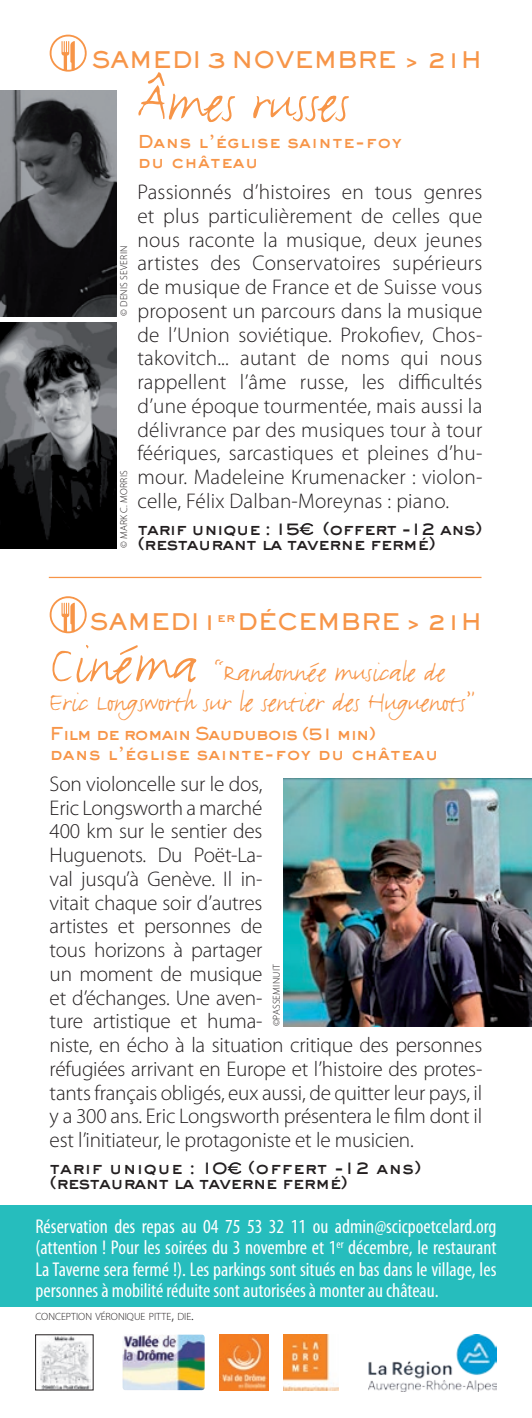
<style>
.page{position:relative;width:532px;height:1418px;background:#fff}
.page>*{position:absolute;margin:0;border:0;box-sizing:border-box;transform-origin:0 0}
.t1{font:60px "FF Justlefthand";color:#f79548}
.t2{font:30px/30px "FF Justlefthand";color:#f79548}
.t3{font:800 22.5px "Sackers Gothic Std";color:#f79548}
.t4{font:300 21.25px/23.8px "Myriad Pro";letter-spacing:-.01em;color:#231f20}
.t5{font:condensed 20px/21.2px "Myriad Pro";color:#fff;text-align:justify}
.t6{font:800 17.5px/15px "Sackers Gothic Std";letter-spacing:-.06em;color:#231f20}
.t7{font:800 17.5px/20px "Sackers Gothic Std";color:#f79548}
.t8{font:300 10.5px "Myriad Pro";color:#231f20}
.t9{font:300 10px "Myriad Pro";letter-spacing:.02em;color:#231f20}
.s1{font-size:60px}
.s2{font-size:15px}
</style>
<div class="page">
<div style="left:0;top:1205px;width:531px;height:101px;background:#26bdbd"></div>
<img style="left:122px;top:1334px;width:82px;height:55px">
<img style="left:40px;top:1336px;width:50px;height:51px">
<img style="left:220px;top:1334px;width:48px;height:55px">
<img style="left:283px;top:1334px;width:56px;height:55px">
<img style="left:368px;top:1334px;width:128px;height:57px">
<svg style="left:50px;top:596px;width:37px;height:37px"></svg>
<svg style="left:227px;top:1162px;width:14px;height:12px"></svg>
<img style="left:283px;top:778px;width:248px;height:248px">
<svg style="left:50px;top:35px;width:37px;height:37px"></svg>
<svg style="left:299px;top:523px;width:14px;height:12px"></svg>
<img style="left:0;top:323px;width:116px;height:225px">
<img style="left:0;top:91px;width:116px;height:225px">
<hr style="left:49px;top:577px;width:432px;height:1px;background:#f79548">
<p class="t3" style="left:92px;top:45px;width:392px">SAMEDI 3 NOVEMBRE &gt; 21H</p>
<h1 class="t1" style="left:137px;top:65px;width:213px">Âmes russes</h1>
<p class="t7" style="left:137px;top:131px;width:266px">Dans l’église sainte-foy du château</p>
<p class="t4" style="left:137px;top:180px;width:346px;text-align:justify">Passionnés d’histoires en tous genres et plus particulièrement de celles que nous raconte la musique, deux jeunes artistes des Conservatoires supérieurs de musique de France et de Suisse vous proposent un parcours dans la musique de l’Union soviétique. Prokofiev, Chos&shy;takovitch... autant de noms qui nous rappellent l’âme russe, les difficultés d’une époque tourmentée, mais aussi la délivrance par des musiques tour à tour féériques, sarcastiques et pleines d’hu&shy;mour. Madeleine Krumenacker : violon&shy;celle, Félix Dalban-Moreynas : piano.</p>
<p class="t6" style="left:137px;top:520px;width:165px">tarif unique : 15</p>
<p class="t6" style="left:322px;top:520px;width:161px">(offert -12 ans)</p>
<p class="t9" style="left:118px;top:316px;width:72px;rotate:-90deg">© DENIS SEVERIN</p>
<p class="t9" style="left:118px;top:548px;width:79px;rotate:-90deg">© MARK C. MORRIS</p>
<p class="t6" style="left:137px;top:535px;width:299px">(restaurant la taverne fermé)</p>
<p class="t3" style="left:90px;top:606px;width:393px">SAMEDI 1<sup>er</sup> DÉCEMBRE &gt; 21H</p>
<h2 class="t2" style="left:50px;top:658px;width:427px"><span class="s1">Cinéma</span> “Randonnée musicale de<br>Eric Longsworth sur le sentier des Huguenots”</h2>
<p class="t7" style="left:50px;top:723px;width:390px">Film de romain Saudubois (51 min)<br>dans l’église sainte-foy du château</p>
<p class="t4" style="left:50px;top:771px;width:434px">Son violoncelle sur le dos,<br>Eric Longsworth a marché<br>400 km sur le sentier des<br>Huguenots. Du Poët-La-<br>val jusqu’à Genève. Il in-<br>vitait chaque soir d’autres<br>artistes et personnes de<br>tous horizons à partager<br>un moment de musique<br>et d’échanges. Une aven-<br>ture artistique et huma-<br>niste, en écho à la situation critique des personnes réfugiées arrivant en Europe et l’histoire des protes&shy;tants français obligés, eux aussi, de quitter leur pays, il y a 300 ans. Eric Longsworth présentera le film dont il est l’initiateur, le protagoniste et le musicien.</p>
<p class="t6" style="left:50px;top:1159px;width:373px">tarif unique : 10 (offert -12 ans) (restaurant la taverne fermé)</p>
<p class="t9" style="left:270px;top:1026px;width:64px;rotate:-90deg">©PASSEMINUIT</p>
<p class="t5" style="left:35px;top:1215px;width:462px">Réservation des repas au 04 75 53 32 11 ou admin@scicpoetcelard.org (attention ! Pour les soirées du 3 novembre et 1<sup>er</sup> décembre, le restaurant La Taverne sera fermé !). Les parkings sont situés en bas dans le village, les personnes à mobilité réduite sont autorisées à monter au château.</p>
<p class="t8" style="left:35px;top:1309px;width:160px">CONCEPTION VÉRONIQUE PITTE<span class="s2">,</span> DIE<span class="s2">.</span></p>
</div>
